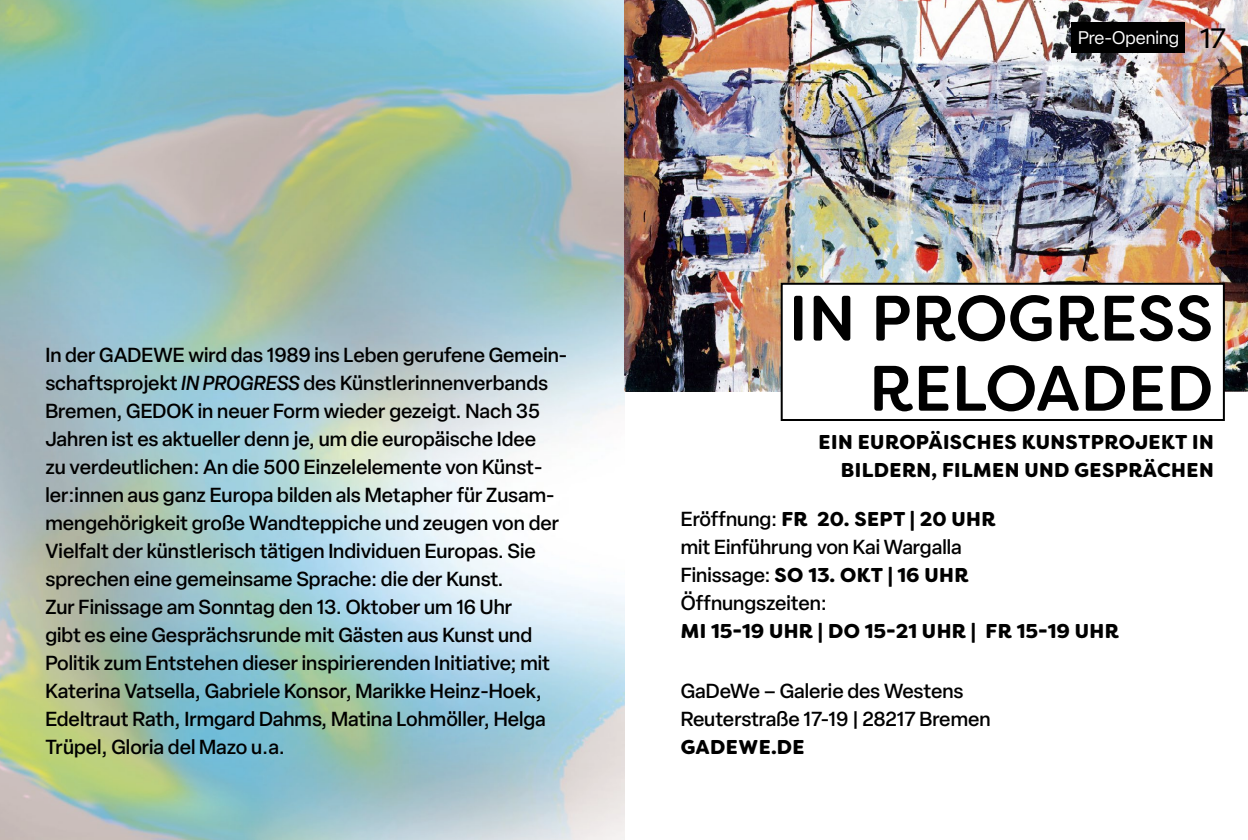
<style>
.page{position:relative;width:1248px;height:840px;background:#fff}
.page>*{position:absolute;margin:0;border:0;box-sizing:border-box;transform-origin:0 0}
.t1{font:500 64px/70px "Filson Soft";color:#000;text-align:right}
.t2{font:500 20px/28px "Elza";color:#000}
.t3{font:900 20px/28px "Filson Soft";letter-spacing:.02em;color:#000;text-align:right}
.t4{font:18px "Elza";color:#fff}
.s1{font-style:italic}
.s2{font-family:"Filson Pro";font-size:28px;color:#000}
.s3{font-family:"Elza";font-weight:500}
</style>
<div class="page">
<img style="left:0;top:0;width:624px;height:839px">
<img style="left:624px;top:0;width:623px;height:391px">
<div style="left:781px;top:283px;width:442px;height:137px;background:#fff"></div>
<div style="left:780px;top:282px;width:444px;height:139px;border:2px solid #000"></div>
<div style="left:1070px;top:23px;width:114px;height:30px;background:#000"></div>
<p class="t2" style="left:45px;top:340px;width:523px">In der GADEWE wird das 1989 ins Leben gerufene Gemein&shy;schaftsprojekt <span class="s1">IN PROGRESS</span> des Künstlerinnenverbands Bremen, GEDOK in neuer Form wieder gezeigt. Nach 35<br>Jahren ist es aktueller denn je, um die europäische Idee<br>zu verdeutlichen: An die 500 Einzelelemente von Künst&shy;ler:innen aus ganz Europa bilden als Metapher für Zusam&shy;mengehörigkeit große Wandteppiche und zeugen von der Vielfalt der künstlerisch tätigen Individuen Europas. Sie sprechen eine gemeinsame Sprache: die der Kunst.<br>Zur Finissage am Sonntag den 13. Oktober um 16 Uhr<br>gibt es eine Gesprächsrunde mit Gästen aus Kunst und Politik zum Entstehen dieser inspirierenden Initiative; mit Katerina Vatsella, Gabriele Konsor, Marikke Heinz-Hoek, Edeltraut Rath, Irmgard Dahms, Matina Lohmöller, Helga Trüpel, Gloria del Mazo u.a.</p>
<p class="t4" style="left:1077px;top:26px;width:149px">Pre-Opening <span class="s2">17</span></p>
<h1 class="t1" style="left:788px;top:283px;width:426px">IN PROGRESS<br>RELOADED</h1>
<p class="t3" style="left:818px;top:428px;width:396px">EIN EUROPÄISCHES KUNSTPROJEKT IN<br>BILDERN, FILMEN UND GESPRÄCHEN</p>
<p class="t3" style="left:680px;top:505px;width:316px"><span class="s3">Eröffnung:</span> FR 20. SEPT | 20 UHR</p>
<p class="t2" style="left:680px;top:532px;width:282px">mit Einführung von Kai Wargalla</p>
<p class="t3" style="left:680px;top:561px;width:289px"><span class="s3">Finissage:</span> SO 13. OKT | 16 UHR</p>
<p class="t2" style="left:680px;top:588px;width:148px">Öffnungszeiten:</p>
<p class="t3" style="left:681px;top:617px;width:439px">MI 15-19 UHR | DO 15-21 UHR | FR 15-19 UHR</p>
<p class="t2" style="left:680px;top:676px;width:311px">GaDeWe – Galerie des Westens<br>Reuterstraße 17-19 | 28217 Bremen</p>
<p class="t3" style="left:681px;top:732px;width:125px">GADEWE.DE</p>
</div>
